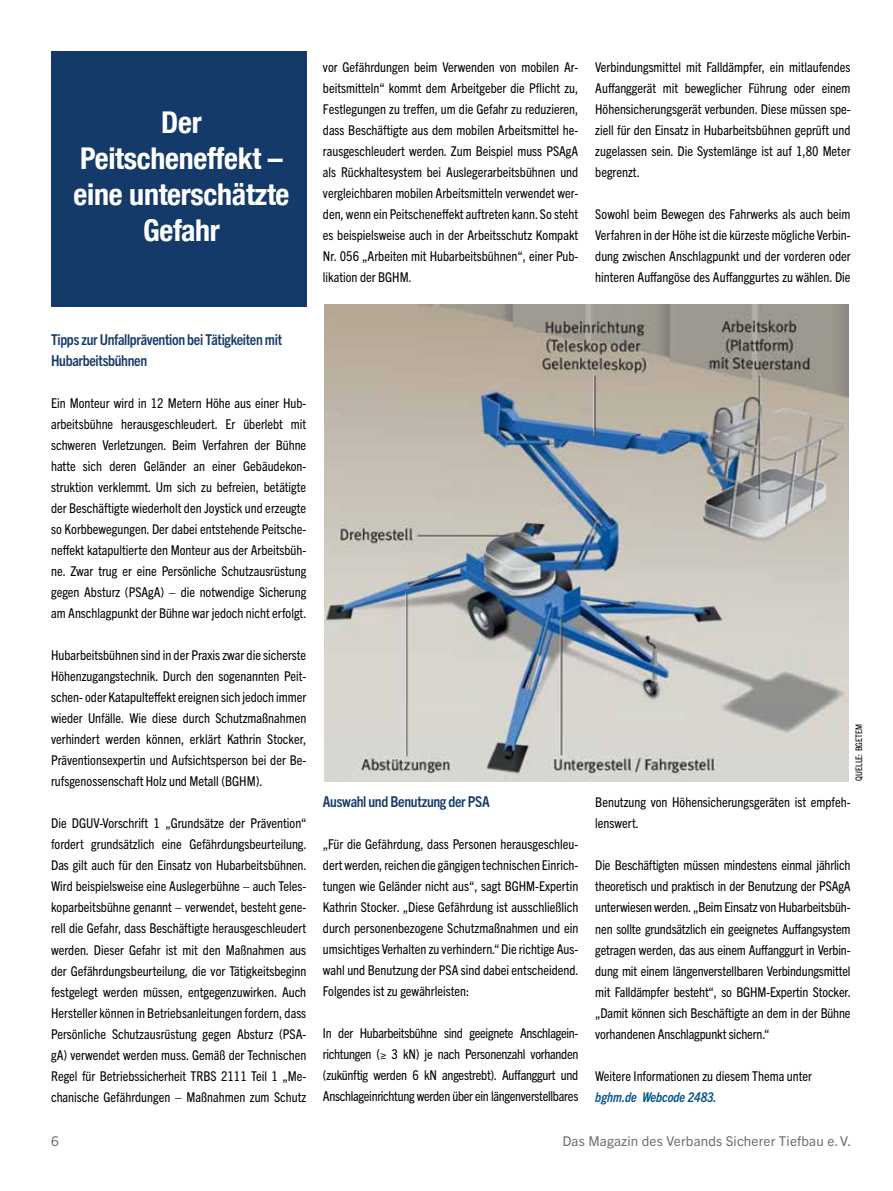
<style>
.page{position:relative;width:893px;height:1191px;background:#fff}
.page>*{position:absolute;margin:0;border:0;box-sizing:border-box;transform-origin:0 0}
.t1{font:700 condensed 30px/36px "Helvetica Neue LT";letter-spacing:-.01em;color:#fff;text-align:center}
.t2{font:700 condensed 15px/21px "Trade Gothic Next LT Pro";letter-spacing:-.02em;color:#133a68}
.t3{font:condensed 13.5px/21px "Trade Gothic Next LT Pro";color:#000;text-align:justify}
.t4{font:13.5px "Trade Gothic Next LT Pro";letter-spacing:.01em;color:#6e6e6e}
.t5{font:italic 700 condensed 13.5px "Trade Gothic Next LT Pro";color:#00538b}
.t6{font:condensed 9px "Trade Gothic Next LT Pro";letter-spacing:.01em;color:#000}
</style>
<div class="page">
<div style="left:51px;top:51px;width:255px;height:255px;background:#133a68"></div>
<img style="left:324px;top:305px;width:525px;height:476px">
<h1 class="t1" style="left:74px;top:104px;width:217px">Der<br>Peitscheneffekt – eine unterschätzte<br>Gefahr</h1>
<p class="t3" style="left:323px;top:56px;width:257px">vor Gefährdungen beim Verwenden von mobilen Ar&shy;beitsmitteln“ kommt dem Arbeitgeber die Pflicht zu, Festlegungen zu treffen, um die Gefahr zu reduzieren, dass Beschäftigte aus dem mobilen Arbeitsmittel he&shy;rausgeschleudert werden. Zum Beispiel muss PSAgA als Rückhaltesystem bei Auslegerarbeitsbühnen und vergleichbaren mobilen Arbeitsmitteln verwendet wer&shy;den, wenn ein Peitscheneffekt auftreten kann. So steht es beispielsweise auch in der Arbeitsschutz Kompakt Nr. 056 „Arbeiten mit Hubarbeitsbühnen“, einer Pub&shy;likation der BGHM.</p>
<p class="t3" style="left:595px;top:56px;width:257px">Verbindungsmittel mit Falldämpfer, ein mitlaufendes Auffanggerät mit beweglicher Führung oder einem Höhensicherungsgerät verbunden. Diese müssen spe&shy;ziell für den Einsatz in Hubarbeitsbühnen geprüft und zugelassen sein. Die Systemlänge ist auf 1,80 Meter begrenzt.</p>
<p class="t3" style="left:595px;top:203px;width:257px">Sowohl beim Bewegen des Fahrwerks als auch beim Verfahren in der Höhe ist die kürzeste mögliche Verbin&shy;dung zwischen Anschlagpunkt und der vorderen oder hinteren Auffangöse des Auffanggurtes zu wählen. Die</p>
<p class="t2" style="left:51px;top:328px;width:233px">Tipps zur Unfallprävention bei Tätigkeiten mit<br>Hubarbeitsbühnen</p>
<p class="t3" style="left:51px;top:392px;width:257px">Ein Monteur wird in 12 Metern Höhe aus einer Hub&shy;arbeitsbühne herausgeschleudert. Er überlebt mit schweren Verletzungen. Beim Verfahren der Bühne hatte sich deren Geländer an einer Gebäudekon&shy;struktion verklemmt. Um sich zu befreien, betätigte der Beschäftigte wiederholt den Joystick und erzeugte so Korbbewegungen. Der dabei entstehende Peitsche&shy;neffekt katapultierte den Monteur aus der Arbeitsbüh&shy;ne. Zwar trug er eine Persönliche Schutzausrüstung gegen Absturz (PSAgA) – die notwendige Sicherung am Anschlagpunkt der Bühne war jedoch nicht erfolgt.</p>
<p class="t3" style="left:51px;top:644px;width:257px">Hubarbeitsbühnen sind in der Praxis zwar die sicherste Höhenzugangstechnik. Durch den sogenannten Peit&shy;schen- oder Katapulteffekt ereignen sich jedoch immer wieder Unfälle. Wie diese durch Schutzmaßnahmen verhindert werden können, erklärt Kathrin Stocker, Präventionsexpertin und Aufsichtsperson bei der Be&shy;rufsgenossenschaft Holz und Metall (BGHM).</p>
<p class="t3" style="left:51px;top:812px;width:257px">Die DGUV-Vorschrift 1 „Grundsätze der Prävention“ fordert grundsätzlich eine Gefährdungsbeurteilung.<br>Das gilt auch für den Einsatz von Hubarbeitsbühnen.<br>Wird beispielsweise eine Auslegerbühne – auch Teles&shy;koparbeitsbühne genannt – verwendet, besteht gene&shy;rell die Gefahr, dass Beschäftigte herausgeschleudert werden. Dieser Gefahr ist mit den Maßnahmen aus der Gefährdungsbeurteilung, die vor Tätigkeitsbeginn festgelegt werden müssen, entgegenzuwirken. Auch Hersteller können in Betriebsanleitungen fordern, dass Persönliche Schutzausrüstung gegen Absturz (PSA&shy;gA) verwendet werden muss. Gemäß der Technischen Regel für Betriebssicherheit TRBS 2111 Teil 1 „Me&shy;chanische Gefährdungen – Maßnahmen zum Schutz</p>
<p class="t2" style="left:323px;top:790px;width:168px">Auswahl und Benutzung der PSA</p>
<p class="t3" style="left:323px;top:833px;width:257px">„Für die Gefährdung, dass Personen herausgeschleu&shy;dert werden, reichen die gängigen technischen Einrich&shy;tungen wie Geländer nicht aus“, sagt BGHM-Expertin Kathrin Stocker. „Diese Gefährdung ist ausschließlich durch personenbezogene Schutzmaßnahmen und ein umsichtiges Verhalten zu verhindern.“ Die richtige Aus&shy;wahl und Benutzung der PSA sind dabei entscheidend.<br>Folgendes ist zu gewährleisten:</p>
<p class="t3" style="left:323px;top:1022px;width:257px">In der Hubarbeitsbühne sind geeignete Anschlagein&shy;richtungen (≥ 3 kN) je nach Personenzahl vorhanden (zukünftig werden 6 kN angestrebt). Auffanggurt und Anschlageinrichtung werden über ein längenverstellbares</p>
<p class="t6" style="left:853px;top:781px;width:59px;rotate:-90deg">QUELLE: BGETEM</p>
<p class="t3" style="left:595px;top:791px;width:257px">Benutzung von Höhensicherungsgeräten ist empfeh&shy;lenswert.</p>
<p class="t3" style="left:595px;top:854px;width:257px">Die Beschäftigten müssen mindestens einmal jährlich theoretisch und praktisch in der Benutzung der PSAgA unterwiesen werden. „Beim Einsatz von Hubarbeitsbüh&shy;nen sollte grundsätzlich ein geeignetes Auffangsystem getragen werden, das aus einem Auffanggurt in Verbin&shy;dung mit einem längenverstellbaren Verbindungsmittel mit Falldämpfer besteht“, so BGHM-Expertin Stocker. „Damit können sich Beschäftigte an dem in der Bühne vorhandenen Anschlagpunkt sichern.“</p>
<p class="t3" style="left:595px;top:1064px;width:218px">Weitere Informationen zu diesem Thema unter</p>
<p class="t5" style="left:595px;top:1087px;width:123px">bghm.de Webcode 2483.</p>
<p class="t4" style="left:51px;top:1131px;width:9px">6</p>
<p class="t4" style="left:562px;top:1131px;width:290px">Das Magazin des Verbands Sicherer Tiefbau e.V.</p>
</div>
